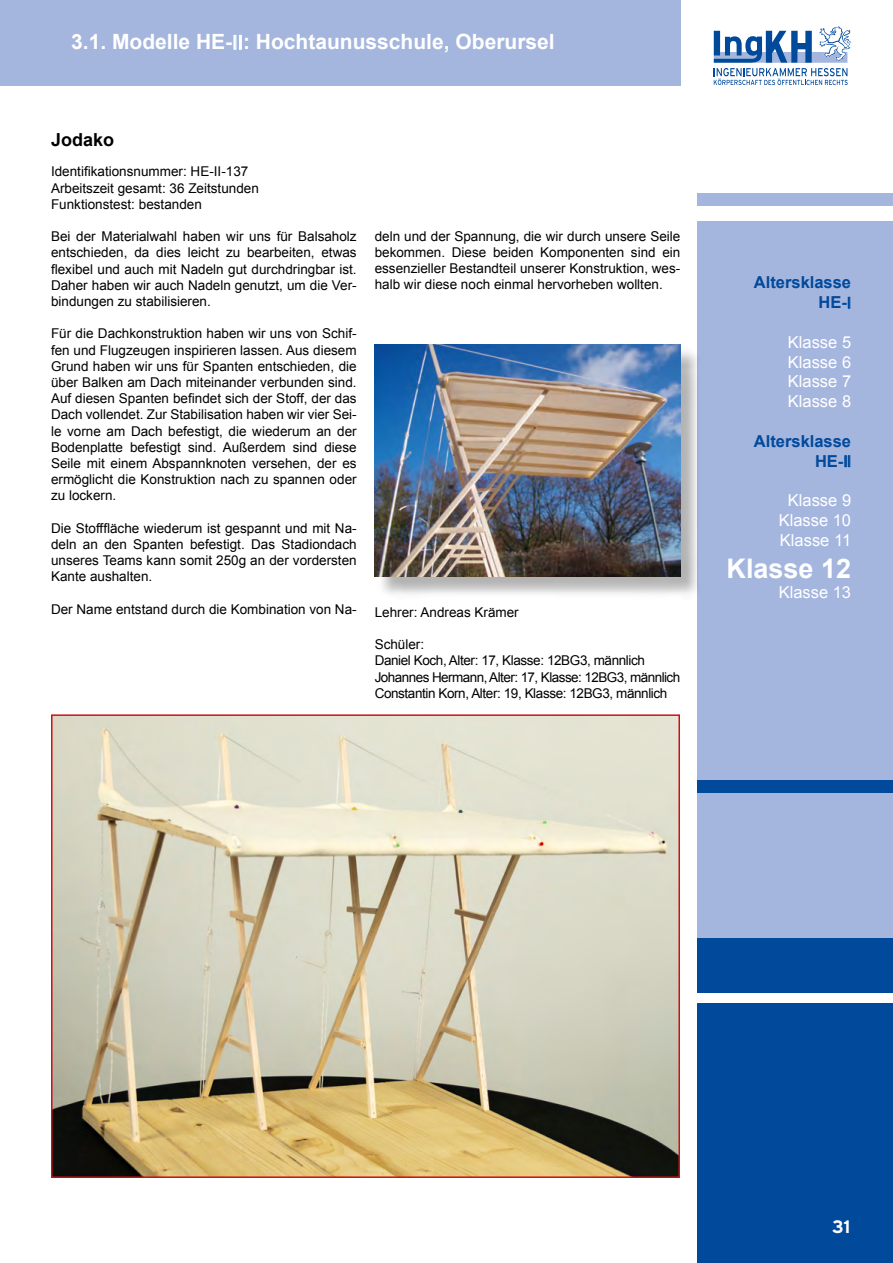
<style>
.page{position:relative;width:893px;height:1263px;background:#fff}
.page>*{position:absolute;margin:0;border:0;box-sizing:border-box;transform-origin:0 0}
.t1{font:700 27px "Arial";color:#fff}
.t2{font:700 21px "Arial";color:#fff}
.t3{font:700 18px "Arial";color:#000}
.t4{font:700 18px "Interstate";color:#fff}
.t5{font:16.5px "Arial";color:#fff}
.t6{font:700 16.5px "Arial";color:#00499b}
.t7{font:13.5px/16.2px "Arial";color:#000;text-align:justify}
.t8{font:13.5px "Arial";letter-spacing:-.03em;color:#000}
.t9{font:13.5px "Arial";letter-spacing:-.04em;color:#000}
.s1{font-weight:400;font-size:19.5px}
.s2{font-weight:400;font-size:15.3px}
</style>
<div class="page">
<div style="left:0;top:0;width:680px;height:85px;background:#a4b5de"></div>
<svg style="left:714px;top:26px;width:137px;height:59px"></svg>
<div style="left:697px;top:938px;width:196px;height:55px;background:#00499b"></div>
<div style="left:697px;top:1003px;width:196px;height:260px;background:#00499b"></div>
<div style="left:697px;top:221px;width:196px;height:717px;background:#a4b5de"></div>
<div style="left:697px;top:193px;width:196px;height:13px;background:#a4b5de"></div>
<div style="left:697px;top:780px;width:196px;height:13px;background:#00499b"></div>
<img style="left:54px;top:717px;width:623px;height:458px">
<div style="left:51px;top:714px;width:629px;height:464px;border:2px solid #cd1013"></div>
<div style="left:377px;top:347px;width:325px;height:252px;background:#000;opacity:.3"></div>
<img style="left:375px;top:344px;width:305px;height:233px">
<p class="t2" style="left:71px;top:28px;width:485px">3.1. Modelle HE-<span class="s1">II</span>: Hochtaunusschule, Oberursel</p>
<p class="t3" style="left:51px;top:128px;width:65px">Jodako</p>
<p class="t7" style="left:51px;top:164px;width:199px">Identifikationsnummer: HE-II-137</p>
<p class="t7" style="left:51px;top:180px;width:209px">Arbeitszeit gesamt: 36 Zeitstunden</p>
<p class="t7" style="left:51px;top:196px;width:152px">Funktionstest: bestanden</p>
<p class="t7" style="left:51px;top:228px;width:307px">Bei der Materialwahl haben wir uns für Balsaholz entschieden, da dies leicht zu bearbeiten, etwas flexibel und auch mit Nadeln gut durchdringbar ist.<br>Daher haben wir auch Nadeln genutzt, um die Ver&shy;bindungen zu stabilisieren.</p>
<p class="t7" style="left:51px;top:326px;width:307px">Für die Dachkonstruktion haben wir uns von Schif&shy;fen und Flugzeugen inspirieren lassen. Aus diesem Grund haben wir uns für Spanten entschieden, die über Balken am Dach miteinander verbunden sind.<br>Auf diesen Spanten befindet sich der Stoff, der das Dach vollendet. Zur Stabilisation haben wir vier Sei&shy;le vorne am Dach befestigt, die wiederum an der Bodenplatte befestigt sind. Außerdem sind diese Seile mit einem Abspannknoten versehen, der es ermöglicht die Konstruktion nach zu spannen oder zu lockern.</p>
<p class="t7" style="left:51px;top:520px;width:307px">Die Stofffläche wiederum ist gespannt und mit Na&shy;deln an den Spanten befestigt. Das Stadiondach unseres Teams kann somit 250g an der vordersten Kante aushalten.</p>
<p class="t7" style="left:51px;top:601px;width:307px">Der Name entstand durch die Kombination von Na-</p>
<p class="t7" style="left:375px;top:228px;width:307px">deln und der Spannung, die wir durch unsere Seile bekommen. Diese beiden Komponenten sind ein essenzieller Bestandteil unserer Konstruktion, wes&shy;halb wir diese noch einmal hervorheben wollten.</p>
<p class="t7" style="left:375px;top:604px;width:146px">Lehrer: Andreas Krämer</p>
<p class="t7" style="left:375px;top:637px;width:51px">Schüler:</p>
<p class="t8" style="left:375px;top:652px;width:272px">Daniel Koch, Alter: 17, Klasse: 12BG3, männlich</p>
<p class="t9" style="left:375px;top:668px;width:307px">Johannes Hermann, Alter: 17, Klasse: 12BG3, männlich</p>
<p class="t8" style="left:375px;top:684px;width:294px">Constantin Korn, Alter: 19, Klasse: 12BG3, männlich</p>
<p class="t6" style="left:754px;top:272px;width:99px">Altersklasse</p>
<p class="t6" style="left:818px;top:292px;width:34px">HE-<span class="s2">I</span></p>
<p class="t5" style="left:788px;top:331px;width:65px">Klasse 5</p>
<p class="t5" style="left:788px;top:351px;width:65px">Klasse 6</p>
<p class="t5" style="left:788px;top:371px;width:65px">Klasse 7</p>
<p class="t5" style="left:788px;top:391px;width:65px">Klasse 8</p>
<p class="t6" style="left:754px;top:430px;width:99px">Altersklasse</p>
<p class="t6" style="left:815px;top:450px;width:38px">HE-<span class="s2">II</span></p>
<p class="t5" style="left:788px;top:490px;width:65px">Klasse 9</p>
<p class="t5" style="left:779px;top:509px;width:74px">Klasse 10</p>
<p class="t5" style="left:780px;top:529px;width:73px">Klasse 11</p>
<p class="t1" style="left:727px;top:551px;width:126px">Klasse 12</p>
<p class="t5" style="left:779px;top:581px;width:74px">Klasse 13</p>
<p class="t4" style="left:832px;top:1216px;width:20px">31</p>
</div>
